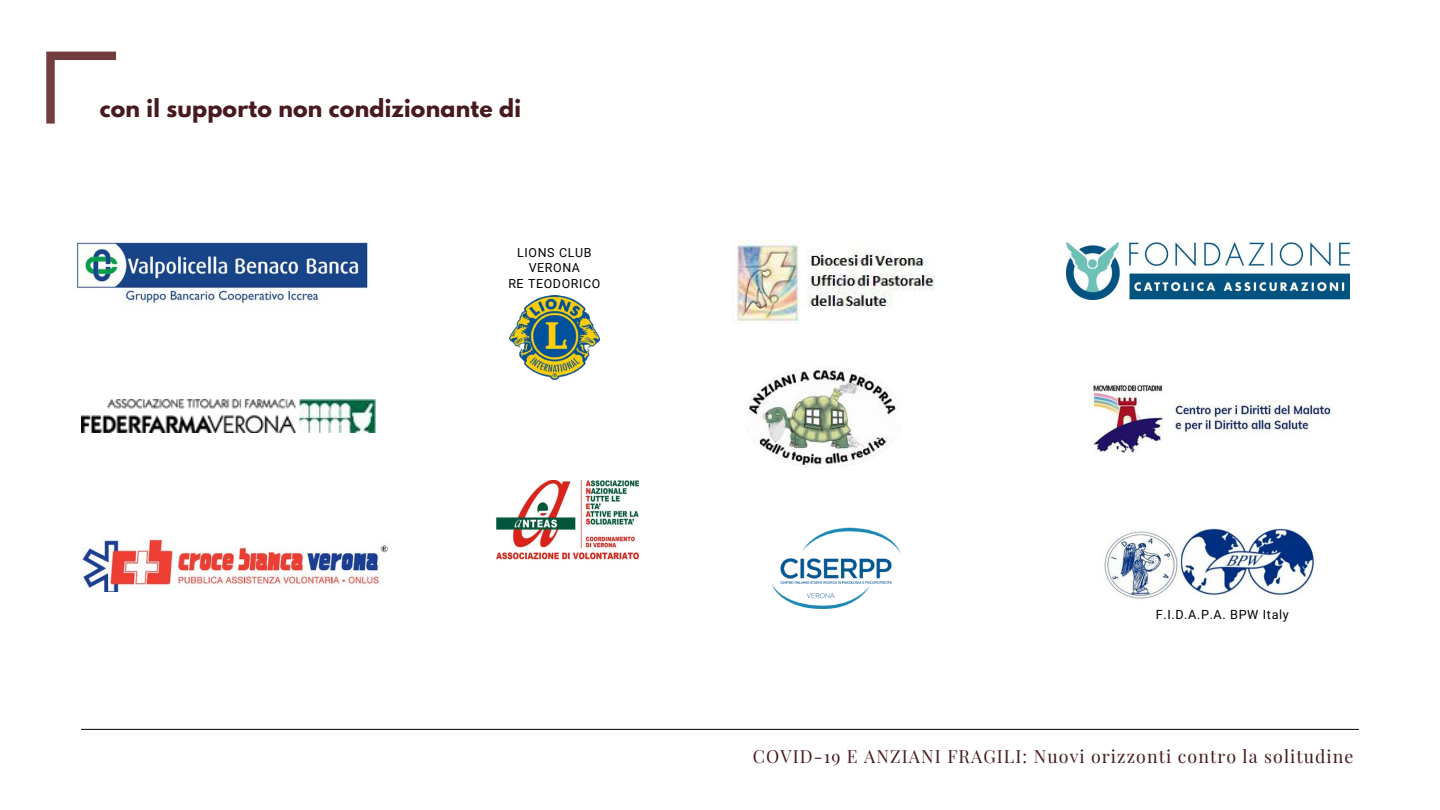
<style>
.page{position:relative;width:1440px;height:810px;background:#fff}
.page>*{position:absolute;margin:0;border:0;box-sizing:border-box;transform-origin:0 0}
.t1{font:700 22px "League Spartan";letter-spacing:.01em;color:#461a1e}
.t2{font:17.8px "Playfair Display";letter-spacing:.06em;color:#461a1e}
.t3{font:12.6px "Roboto";letter-spacing:.05em;color:#000}
.t4{font:12.4px/15.6px "Roboto";letter-spacing:.05em;color:#000;text-align:center}
</style>
<div class="page">
<svg style="left:46px;top:52px;width:70px;height:72px"></svg>
<hr style="left:81px;top:729px;width:1278px;height:1px;background:#000">
<img style="left:75px;top:240px;width:295px;height:66px">
<img style="left:510px;top:295px;width:90px;height:85px">
<img style="left:732px;top:240px;width:203px;height:84px">
<img style="left:748px;top:368px;width:149px;height:98px">
<img style="left:1093px;top:384px;width:241px;height:68px">
<img style="left:81px;top:538px;width:307px;height:53px">
<img style="left:81px;top:400px;width:295px;height:33px">
<img style="left:496px;top:480px;width:142px;height:80px">
<img style="left:771px;top:527px;width:129px;height:81px">
<img style="left:1104px;top:528px;width:212px;height:71px">
<img style="left:1066px;top:243px;width:283px;height:57px">
<p class="t1" style="left:100px;top:98px;width:423px">con il supporto non condizionante di</p>
<p class="t4" style="left:508px;top:245px;width:94px">LIONS CLUB<br>VERONA<br>RE TEODORICO</p>
<p class="t3" style="left:1156px;top:608px;width:135px">F.I.D.A.P.A. BPW Italy</p>
<p class="t2" style="left:753px;top:744px;width:602px">COVID-19 E ANZIANI FRAGILI: Nuovi orizzonti contro la solitudine</p>
</div>
